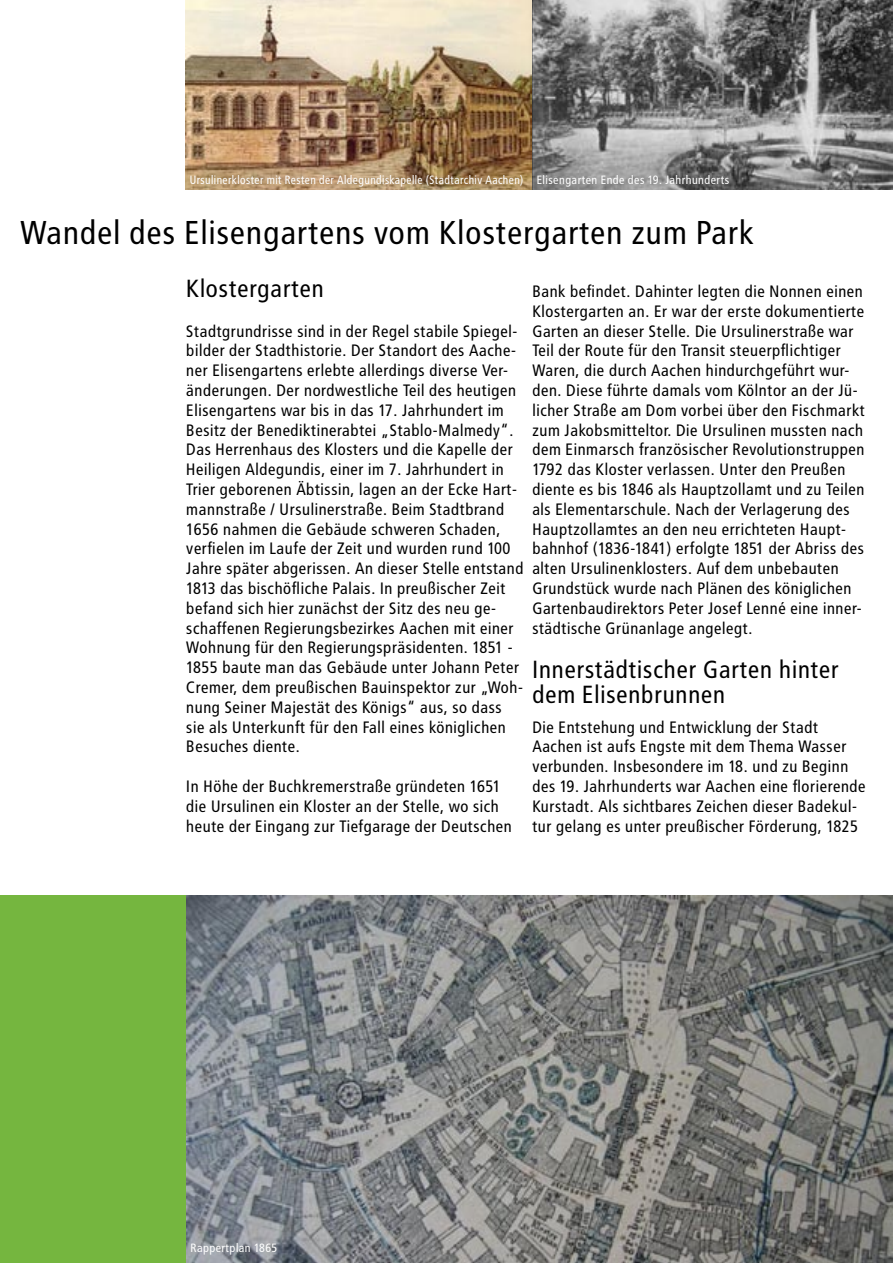
<style>
.page{position:relative;width:893px;height:1263px;background:#fff}
.page>*{position:absolute;margin:0;border:0;box-sizing:border-box;transform-origin:0 0}
.Titel_2{font:33px "Transit";color:#000}
.Titel_3{font:24.75px/24.8px "Transit";color:#000}
.Fließtext{font:16.5px/19.8px "Transit";color:#000}
.Titel_3-2{font:16.5px/19.8px "Transit";color:#000}
.Bildlegende{font:12px "Transit";color:#fff;scale:.95 1}
.Bildlegende-2{font:12px "Transit";color:#fff}
</style>
<div class="page">
<img style="left:185px;top:0;width:708px;height:189px">
<div style="left:0;top:895px;width:893px;height:368px;background:#75b63f"></div>
<img style="left:186px;top:895px;width:706px;height:368px">
<p class="Bildlegende" style="left:190px;top:173px;width:353px">Ursulinerkloster mit Resten der Aldegundiskapelle (Stadtarchiv Aachen)</p>
<p class="Bildlegende-2" style="left:537px;top:173px;width:194px">Elisengarten Ende des 19. Jahrhunderts</p>
<p class="Titel_2" style="left:20px;top:213px;width:736px">Wandel des Elisengartens vom Klostergarten zum Park</p>
<p class="Titel_3" style="left:186px;top:276px;width:140px">Klostergarten</p>
<p class="Titel_3-2" style="left:186px;top:321px;width:339px">Stadtgrundrisse sind in der Regel stabile Spiegel&shy;bilder der Stadthistorie. Der Standort des Aache&shy;ner Elisengartens erlebte allerdings diverse Ver&shy;änderungen. Der nordwestliche Teil des heutigen Elisengartens war bis in das 17. Jahrhundert im Besitz der Benediktinerabtei „Stablo-Malmedy“.<br>Das Herrenhaus des Klosters und die Kapelle der Heiligen Aldegundis, einer im 7. Jahrhundert in Trier geborenen Äbtissin, lagen an der Ecke Hart&shy;mannstraße / Ursulinerstraße. Beim Stadtbrand 1656 nahmen die Gebäude schweren Schaden, verfielen im Laufe der Zeit und wurden rund 100<br>Jahre später abgerissen. An dieser Stelle entstand 1813 das bischöfliche Palais. In preußischer Zeit befand sich hier zunächst der Sitz des neu ge&shy;schaffenen Regierungsbezirkes Aachen mit einer Wohnung für den Regierungspräsidenten. 1851 - 1855 baute man das Gebäude unter Johann Peter Cremer, dem preußischen Bauinspektor zur „Woh&shy;nung Seiner Majestät des Königs“ aus, so dass sie als Unterkunft für den Fall eines königlichen Besuches diente.</p>
<p class="Fließtext" style="left:186px;top:776px;width:328px">In Höhe der Buchkremerstraße gründeten 1651 die Ursulinen ein Kloster an der Stelle, wo sich heute der Eingang zur Tiefgarage der Deutschen</p>
<p class="Fließtext" style="left:532px;top:281px;width:335px">Bank befindet. Dahinter legten die Nonnen einen Klostergarten an. Er war der erste dokumentierte Garten an dieser Stelle. Die Ursulinerstraße war Teil der Route für den Transit steuerpflichtiger Waren, die durch Aachen hindurchgeführt wur&shy;den. Diese führte damals vom Kölntor an der Jü&shy;licher Straße am Dom vorbei über den Fischmarkt zum Jakobsmitteltor. Die Ursulinen mussten nach dem Einmarsch französischer Revolutionstruppen 1792 das Kloster verlassen. Unter den Preußen diente es bis 1846 als Hauptzollamt und zu Teilen als Elementarschule. Nach der Verlagerung des Hauptzollamtes an den neu errichteten Haupt&shy;bahnhof (1836-1841) erfolgte 1851 der Abriss des alten Ursulinenklosters. Auf dem unbebauten Grundstück wurde nach Plänen des königlichen Gartenbaudirektors Peter Josef Lenné eine inner&shy;städtische Grünanlage angelegt.</p>
<p class="Titel_3" style="left:532px;top:657px;width:309px">Innerstädtischer Garten hinter dem Elisenbrunnen</p>
<p class="Fließtext" style="left:532px;top:717px;width:335px">Die Entstehung und Entwicklung der Stadt Aachen ist aufs Engste mit dem Thema Wasser verbunden. Insbesondere im 18. und zu Beginn des 19. Jahrhunderts war Aachen eine florierende Kurstadt. Als sichtbares Zeichen dieser Badekul&shy;tur gelang es unter preußischer Förderung, 1825</p>
<p class="Bildlegende-2" style="left:191px;top:1241px;width:89px">Rappertplan 1865</p>
</div>
